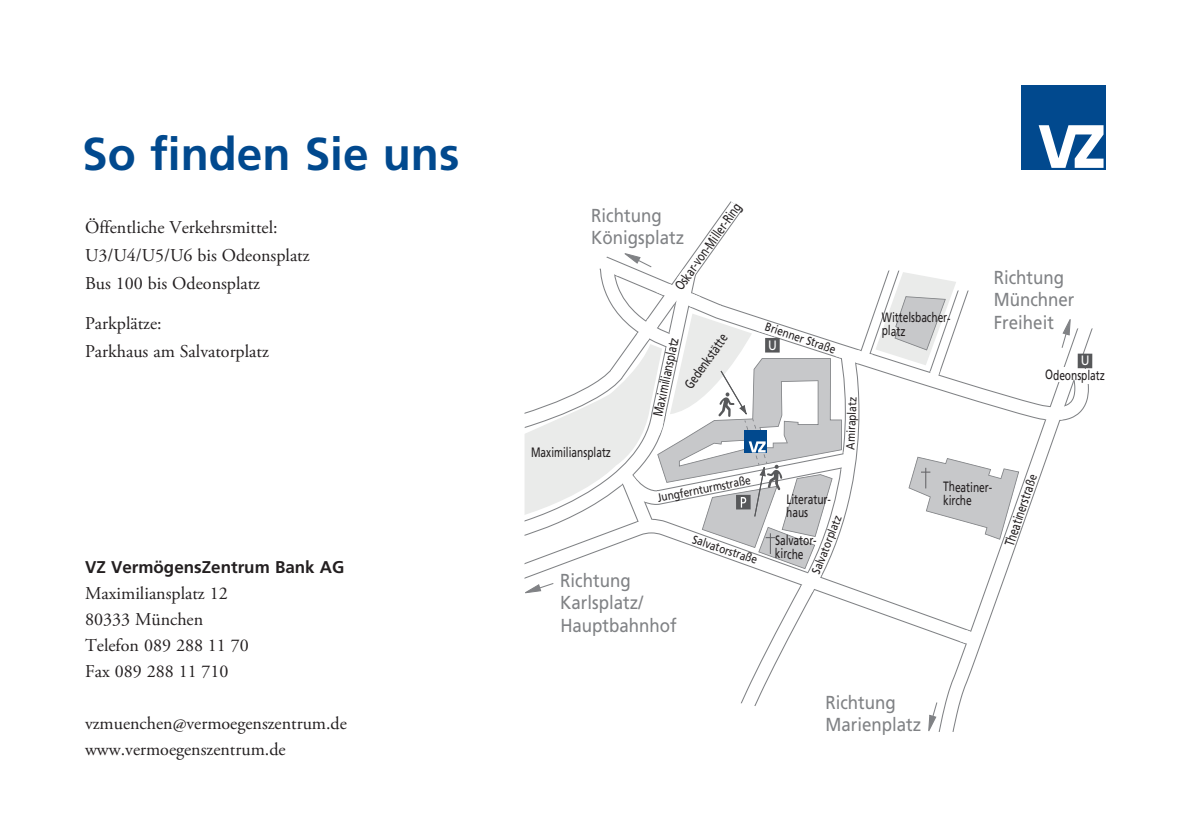
<style>
.page{position:relative;width:1191px;height:840px;background:#fff}
.page>*{position:absolute;margin:0;border:0;box-sizing:border-box;transform-origin:0 0}
.t1{font:700 46px "Frutiger LT";color:#01498e}
.t2{font:18.8px/22.6px "Frutiger LT";color:#808285;scale:.9 1}
.t3{font:18px/26px "Adobe Garamond Pro";color:#231f20}
.t4{font:700 17px "Frutiger LT";color:#231f20}
.t5{font:13.6px/13.8px "Frutiger LT";letter-spacing:-.005em;color:#231f20;scale:.75 1}
.t6{font:13.6px "Frutiger LT";color:#fff;scale:.9 1}
.t7{font:12px "Frutiger LT";color:#231f20;scale:.85 1}
.s1{font-size:12px}
</style>
<div class="page">
<div style="left:1020px;top:85px;width:85px;height:84px;background:#01498e"></div>
<svg style="left:1038px;top:125px;width:65px;height:43px"></svg>
<svg style="left:696px;top:202px;width:45px;height:47px"></svg>
<svg style="left:743px;top:646px;width:42px;height:51px"></svg>
<svg style="left:525px;top:593px;width:413px;height:52px"></svg>
<svg style="left:939px;top:348px;width:153px;height:354px"></svg>
<svg style="left:1044px;top:405px;width:23px;height:15px"></svg>
<svg style="left:1073px;top:355px;width:9px;height:29px"></svg>
<svg style="left:959px;top:629px;width:18px;height:16px"></svg>
<div style="left:1056px;top:367px;width:9px;height:14px;background:#fff"></div>
<div style="left:1082px;top:369px;width:9px;height:14px;background:#fff"></div>
<div style="left:1077px;top:353px;width:15px;height:15px;background:#57585a"></div>
<svg style="left:741px;top:697px;width:19px;height:9px"></svg>
<svg style="left:928px;top:702px;width:33px;height:30px"></svg>
<svg style="left:1061px;top:319px;width:32px;height:29px"></svg>
<svg style="left:524px;top:249px;width:495px;height:344px"></svg>
<h1 class="t1" style="left:82px;top:127px;width:379px">So finden Sie uns</h1>
<p class="t3" style="left:85px;top:213px;width:226px;line-height:28.4px">Öffentliche Verkehrsmittel:<br>U3/U4/U5/U6 bis Odeonsplatz<br>Bus 100 bis Odeonsplatz</p>
<p class="t3" style="left:85px;top:309px;width:185px;line-height:28px">Parkplätze:<br>Parkhaus am Salvatorplatz</p>
<p class="t4" style="left:85px;top:556px;width:261px">VZ VermögensZentrum Bank AG</p>
<p class="t3" style="left:85px;top:580px;width:165px">Maximiliansplatz 12<br>80333 München<br>Telefon 089 288 11 70<br>Fax 089 288 11 710</p>
<p class="t3" style="left:85px;top:710px;width:263px">vzmuenchen@vermoegenszentrum.de www.vermoegenszentrum.de</p>
<p class="t5" style="left:673px;top:285px;width:140px;rotate:-55deg">Oskar-von-Miller-Ring</p>
<p class="t2" style="left:591px;top:204px;width:105px">Richtung<br>Königsplatz</p>
<p class="t5" style="left:531px;top:445px;width:108px">Maximiliansplatz</p>
<p class="t5" style="left:682px;top:383px;width:86px;rotate:-55deg">Gedenkstätte</p>
<p class="t5" style="left:651px;top:414px;width:108px;rotate:-78deg">Maximiliansplatz</p>
<p class="t7" style="left:768px;top:319px;width:88px;rotate:19deg">Brienner Straße</p>
<p class="t6" style="left:768px;top:336px;width:11px">U</p>
<p class="t7" style="left:843px;top:449px;width:63px;rotate:-88deg">Amiraplatz</p>
<p class="t5" style="left:882px;top:310px;width:98px;rotate:1deg">Wittelsbacher&shy;platz</p>
<p class="t2" style="left:993px;top:266px;width:91px">Richtung<br>Münchner<br>Freiheit</p>
<p class="t6" style="left:1080px;top:352px;width:11px">U</p>
<p class="t5" style="left:1045px;top:367px;width:81px;rotate:1deg">Odeonsplatz</p>
<p class="t7" style="left:656px;top:491px;width:113px;rotate:-11deg">Jungfernturmstraße</p>
<p class="t7" style="left:695px;top:531px;width:81px;rotate:19deg">Salvatorstraße</p>
<p class="t2" style="left:560px;top:568px;width:131px">Richtung<br>Karlsplatz/<br>Hauptbahnhof</p>
<p class="t5" style="left:943px;top:479px;width:71px;rotate:1deg">Theatiner-</p>
<p class="t5" style="left:786px;top:491px;width:61px;rotate:1deg">Literatur-</p>
<p class="t5" style="left:943px;top:493px;width:40px;rotate:1deg">kirche</p>
<p class="t5" style="left:786px;top:505px;width:31px;rotate:1deg">haus</p>
<p class="t7" style="left:808px;top:570px;width:74px;rotate:-68deg">Salvatorplatz</p>
<p class="t5" style="left:775px;top:533px;width:62px;rotate:1deg">Salvator&shy;kirche</p>
<p class="t5" style="left:1002px;top:543px;width:101px;rotate:-71deg">Theatinerstra<span class="s1">ße</span></p>
<p class="t2" style="left:825px;top:690px;width:108px">Richtung<br>Marienplatz</p>
</div>
